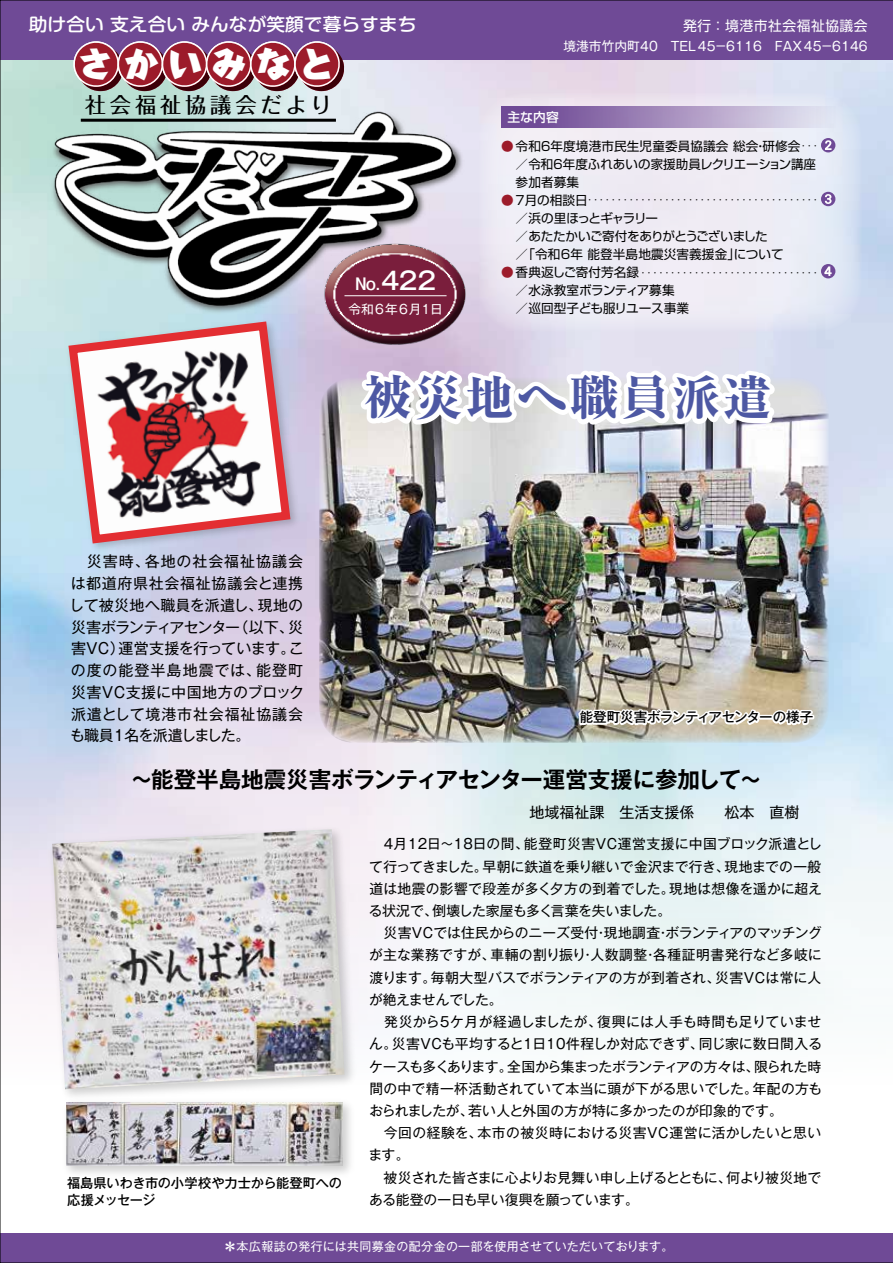
<style>
.page{position:relative;width:893px;height:1263px;background:#fff}
.page>*{position:absolute;margin:0;border:0;box-sizing:border-box;transform-origin:0 0}
.t1{font:800 47.55px "Ryumin Pr 6";letter-spacing:.05em;color:#4d58a3}
.t2{font:800 34.05px "Harucraft Std";letter-spacing:.295em;color:#fff}
.t3{font:500 24.45px "Gothic MB101 Pro";color:#fff}
.t4{font:700 22.5px "Gothic MB101 Pr 6 De";letter-spacing:-.005em;color:#000}
.t5{font:500 21.3px "Folk Pro";letter-spacing:.18em;color:#000}
.t6{font:500 17.85px "Shin M Go Pro";color:#fff;scale:1.05 1}
.t7{font:500 15.9px "Gothic MB101 Pro";color:#fff;scale:1.33 1}
.t8{font:15px "Gothic MB101 Pr 6";letter-spacing:.015em;color:#000}
.t9{font:15px/21.8px "Gothic MB101 Pr 6";letter-spacing:-.04em;color:#000}
.t10{font:15px "Gothic MB101 Pr 6";letter-spacing:.065em;color:#000}
.t11{font:15px "Gothic MB101 Pr 6";letter-spacing:.045em;color:#000}
.t12{font:15px "Gothic MB101 Pr 6";letter-spacing:.055em;color:#000}
.t13{font:15px "Gothic MB101 Pr 6";letter-spacing:-.085em;color:#000}
.t14{font:13.8px/22.2px "Gothic MB101 Pr 6";color:#000}
.t15{font:13.8px/22.2px "Gothic MB101 Pr 6";letter-spacing:-.025em;color:#000}
.t16{font:13.8px/22.2px "Gothic MB101 Pr 6";letter-spacing:.035em;color:#000}
.t17{font:13.8px "Gothic MB101 Pr 6";letter-spacing:-.035em;color:#000}
.t18{font:13.8px "Gothic MB101 Pr 6";letter-spacing:-.055em;color:#000}
.t19{font:13.8px "Gothic MB101 Pr 6";letter-spacing:.02em;color:#000}
.t20{font:13.8px/22.2px "Gothic MB101 Pr 6";letter-spacing:-.045em;color:#000}
.t21{font:13.8px "Gothic MB101 Pr 6";letter-spacing:.03em;color:#000}
.t22{font:13.8px "Shin Go Pro";letter-spacing:.035em;color:#fff}
.t23{font:13.8px "Gothic MB101 Pr 6";letter-spacing:-.065em;color:#000}
.t24{font:500 13.5px "Gothic MB101 Pr 6";letter-spacing:-.01em;color:#000}
.t25{font:500 13.2px/17.2px "Gothic MB101 Pr 6";letter-spacing:-.01em;color:#000}
.t26{font:12.75px "Gothic MB101 Pro";letter-spacing:-.15em;color:#fff}
.t27{font:12.75px "Gothic MB101 Pro";letter-spacing:-.06em;color:#fff}
.t28{font:500 12.75px "Shin Go Pro";color:#fff}
.t29{font:12.6px/18px "Shin Go Pro";letter-spacing:.01em;color:#000}
.t30{font:12.6px/18px "Shin Go Pro";letter-spacing:-.01em;color:#000}
.t31{font:12.6px "Shin Go Pro";letter-spacing:-.045em;color:#000}
.t32{font:12.6px "Shin Go Pro";letter-spacing:-.095em;color:#000}
.t33{font:12.6px "Shin Go Pro";letter-spacing:.01em;color:#000;scale:.95 1}
.t34{font:12px "Gothic MB101 Pro";letter-spacing:.025em;color:#fff}
.t35{font:8.55px "Gothic MB101 Pro";color:#000}
.s1{font-size:15.9px}
.s2{color:#9c1b2a}
</style>
<div class="page">
<img style="left:0;top:0;width:893px;height:1263px">
<p class="t6" style="left:29px;top:10px;width:371px">助け合い支え合いみんなが笑顔で暮らすまち</p>
<h2 class="t2" style="left:78px;top:38px;width:257px">さかいみなと</h2>
<h3 class="t5" style="left:85px;top:87px;width:249px">社会福祉協議会だより</h3>
<h3 class="t3" style="left:375px;top:260px;width:62px"><span class="s1">.</span>422</h3>
<p class="t7" style="left:355px;top:270px;width:17px">No</p>
<p class="t27" style="left:348px;top:299px;width:75px">令和６年６月</p>
<p class="t27" style="left:419px;top:299px;width:25px">１日</p>
<p class="t22" style="left:683px;top:14px;width:186px">発行：境港市社会福祉協議会</p>
<p class="t26" style="left:563px;top:36px;width:308px">境港市竹内町４０　TEL ４５－６１１６　FAX ４５－６１4６</p>
<p class="t28" style="left:507px;top:107px;width:53px">主な内容</p>
<p class="t29" style="left:501px;top:136px;width:301px"><span class="s2">●</span>令和６年度境港市民生児童委員協議会総会研修会</p>
<p class="t29" style="left:516px;top:136px;width:302px;text-indent:238px">・<br>／令和６年度ふれあいの家援助員レクリエーション講座参加者募集</p>
<p class="t33" style="left:501px;top:190px;width:93px"><span class="s2">●</span>7月の相談日</p>
<p class="t32" style="left:516px;top:208px;width:144px">／浜の里ほっとギャラリー</p>
<p class="t31" style="left:516px;top:226px;width:254px">／あたたかいご寄付をありがとうございました</p>
<p class="t29" style="left:734px;top:244px;width:51px">について</p>
<p class="t35" style="left:799px;top:139px;width:22px">・・</p>
<p class="t35" style="left:805px;top:139px;width:10px">・</p>
<p class="t35" style="left:585px;top:193px;width:236px">・・・・・・・・・・・・・・・・・・・・</p>
<p class="t35" style="left:591px;top:193px;width:224px">・・・・・・・・・・・・・・・・・・・</p>
<p class="t29" style="left:516px;top:244px;width:226px">「／令和6年能登半島地震災害義援金」</p>
<p class="t30" style="left:516px;top:262px;width:175px;text-indent:-14px"><span class="s2">●</span>香典返しご寄付芳名録<br>／水泳教室ボランティア募集／巡回型子ども服リユース事業</p>
<p class="t35" style="left:639px;top:265px;width:176px">・・・・・・・・・・・・・・・</p>
<p class="t35" style="left:645px;top:265px;width:176px">・・・・・・・・・・・・・・・</p>
<p class="t8" style="left:71px;top:549px;width:80px">　災害時、</p>
<p class="t11" style="left:71px;top:571px;width:234px">は都道府県社会福祉協議会と連携</p>
<p class="t8" style="left:258px;top:593px;width:47px">現地の</p>
<p class="t10" style="left:145px;top:549px;width:160px">各地の社会福祉協議会</p>
<p class="t8" style="left:69px;top:593px;width:196px">して被災地へ職員を派遣し、</p>
<p class="t8" style="left:234px;top:614px;width:62px">（以下、</p>
<p class="t9" style="left:118px;top:615px;width:187px;text-indent:-47px">災害ボランティアセンター<br>運営支援を行っていますこ。</p>
<p class="t8" style="left:288px;top:614px;width:16px">災</p>
<p class="t8" style="left:71px;top:636px;width:55px">害ＶＣ）</p>
<p class="t10" style="left:71px;top:658px;width:192px">の度の能登半島地震では、</p>
<p class="t8" style="left:71px;top:680px;width:235px">災害ＶＣ支援に中国地方のブロック</p>
<p class="t12" style="left:71px;top:701px;width:234px">派遣として境港市社会福祉協議会</p>
<p class="t13" style="left:112px;top:723px;width:140px">１名を派遣しました。</p>
<p class="t8" style="left:256px;top:658px;width:49px">能登町</p>
<p class="t8" style="left:70px;top:723px;width:45px">も職員</p>
<h1 class="t1" style="left:364px;top:360px;width:409px">被災地へ職員派遣</h1>
<p class="t24" style="left:580px;top:706px;width:235px">能登町災害ボランティアセンターの様子</p>
<h3 class="t4" style="left:130px;top:761px;width:633px">～能登半島地震災害ボランティアセンター運営支援に参加して~</h3>
<p class="t8" style="left:529px;top:800px;width:271px">地域福祉課　生活支援係　　松本　直樹</p>
<p class="t14" style="left:524px;top:832px;width:299px">能登町災害ＶＣ運営支援に中国ブロック派遣とし</p>
<p class="t21" style="left:369px;top:833px;width:161px">　4月12日～18日の間、</p>
<p class="t14" style="left:482px;top:854px;width:249px">早朝に鉄道を乗り継いで金沢まで行き、</p>
<p class="t19" style="left:724px;top:855px;width:98px">現地までの一般</p>
<p class="t18" style="left:369px;top:855px;width:120px">て行ってきました。</p>
<p class="t14" style="left:369px;top:876px;width:307px;text-align:right">道は地震の影響で段差が多く夕方の到着でした。倒壊した家屋も多く言葉を失いました。</p>
<p class="t14" style="left:669px;top:876px;width:154px">現地は想像を遥かに超え</p>
<p class="t14" style="left:369px;top:899px;width:454px">る状況で、<br>　災害ＶＣでは住民からのニーズ受付現地調査ボランティアのマッチング</p>
<p class="t16" style="left:490px;top:921px;width:333px;text-indent:104px">・<br>車輛の割り振り人数調整各種証明書発行など多岐に</p>
<p class="t14" style="left:656px;top:921px;width:15px">・</p>
<p class="t19" style="left:369px;top:944px;width:128px">が主な業務ですが、</p>
<p class="t14" style="left:581px;top:943px;width:15px">・</p>
<p class="t14" style="left:643px;top:943px;width:15px">・</p>
<p class="t14" style="left:431px;top:965px;width:291px">毎朝大型バスでボランティアの方が到着され、</p>
<p class="t14" style="left:715px;top:965px;width:108px">災害ＶＣは常に人</p>
<p class="t20" style="left:369px;top:965px;width:135px">渡ります。<br>が絶えませんでした。</p>
<p class="t14" style="left:597px;top:1010px;width:226px">復興には人手も時間も足りていませ</p>
<p class="t14" style="left:369px;top:1010px;width:234px">　発災から５ケ月が経過しましたが、</p>
<p class="t14" style="left:392px;top:1032px;width:313px">災害ＶＣも平均すると1日10件程しか対応できず、</p>
<p class="t14" style="left:369px;top:1032px;width:29px">ん。</p>
<p class="t14" style="left:699px;top:1032px;width:125px">同じ家に数日間入る</p>
<p class="t17" style="left:507px;top:1055px;width:254px">全国から集まったボランティアの方々は、</p>
<p class="t23" style="left:369px;top:1055px;width:145px">ケースも多くあります。</p>
<p class="t14" style="left:754px;top:1054px;width:69px">限られた時</p>
<p class="t14" style="left:468px;top:1076px;width:316px;text-indent:-99px">間の中で精一杯活動されていて本当に頭が下がる思いでした。<br>若い人と外国の方が特に多かったのが印象的です。</p>
<p class="t14" style="left:753px;top:1076px;width:71px">年配の方も</p>
<p class="t18" style="left:369px;top:1099px;width:106px">おられましたが、</p>
<p class="t25" style="left:67px;top:1174px;width:276px">福島県いわき市の小学校や力士から能登町への応援メッセージ</p>
<p class="t16" style="left:368px;top:1121px;width:115px">　今回の経験を、ます。</p>
<p class="t14" style="left:478px;top:1121px;width:345px">本市の被災時における災害ＶＣ運営に活かしたいと思い</p>
<p class="t15" style="left:369px;top:1165px;width:364px">　被災された皆さまに心よりお見舞い申し上げるとともに、ある能登の一日も早い復興を願っています。</p>
<p class="t14" style="left:726px;top:1165px;width:96px">何より被災地で</p>
<p class="t34" style="left:224px;top:1237px;width:451px">＊本広報誌の発行には共同募金の配分金の一部を使用させていただいております。</p>
</div>
